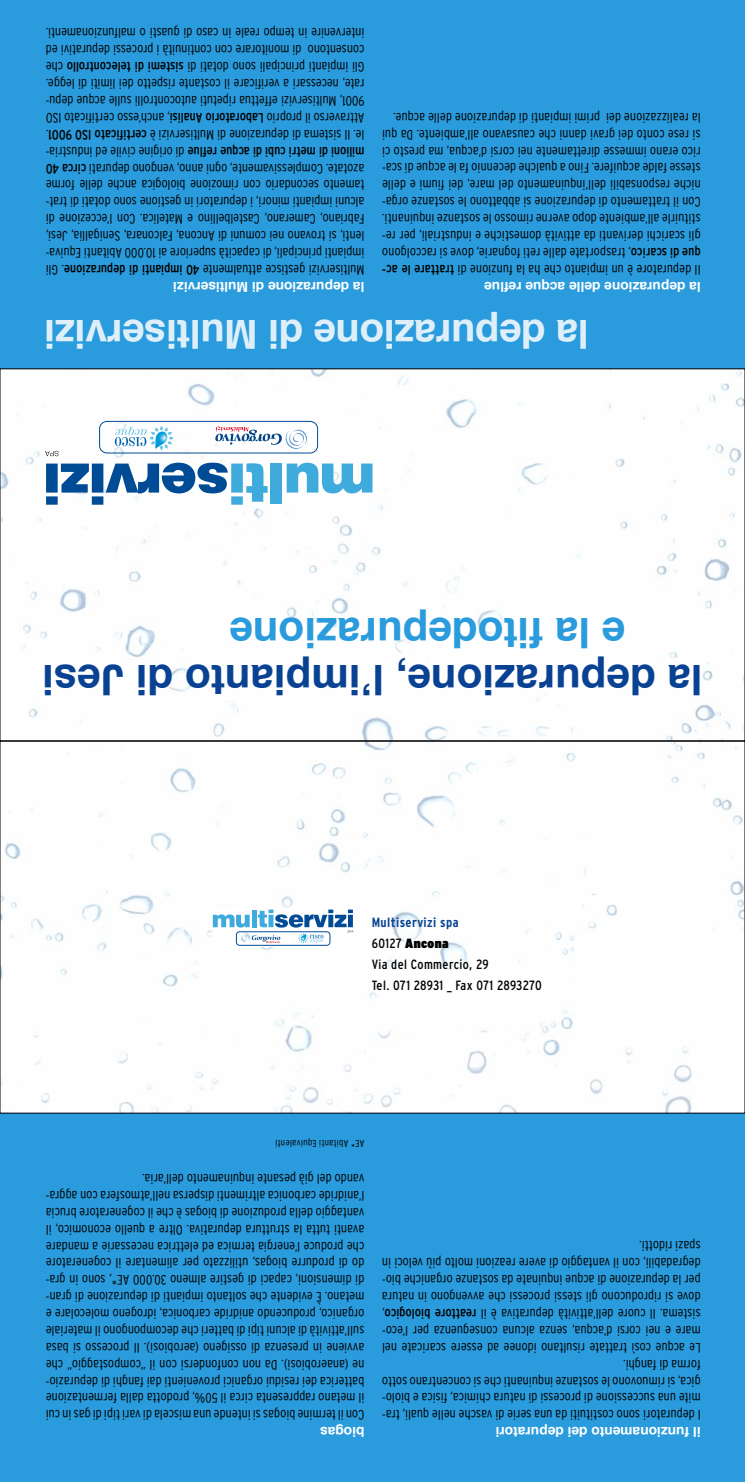
<style>
.page{position:relative;width:745px;height:1482px;background:#fff}
.page>*{position:absolute;margin:0;border:0;box-sizing:border-box;transform-origin:0 0}
.t1{font:700 42.12px "Helvetica";color:#094292}
.t2{font:700 42.12px "Helvetica";color:#2a9bdc}
.t3{font:700 40px "Helvetica";letter-spacing:-.01em;color:#fff}
.t4{font:300 condensed 13.75px/16.9px "Interstate";color:#000;text-align:justify}
.t5{font:700 13.75px "Helvetica";color:#fff}
.t6{font:condensed 13.38px/20.8px "Interstate";letter-spacing:.015em;color:#000}
.t7{font:300 condensed 10px "Interstate";letter-spacing:.02em;color:#000}
.s1{font-weight:400}
.s2{font-weight:700;color:#094292}
.s3{font-weight:900}
</style>
<div class="page">
<img style="left:2px;top:371px;width:740px;height:740px">
<svg style="left:215px;top:426px;width:93px;height:24px"></svg>
<svg style="left:115px;top:425px;width:59px;height:25px"></svg>
<svg style="left:286px;top:462px;width:86px;height:31px"></svg>
<div style="left:270px;top:463px;width:12px;height:40px;background:#3faadc"></div>
<svg style="left:46px;top:462px;width:221px;height:42px"></svg>
<div style="left:99px;top:421px;width:219px;height:32px;border:1px solid #004b95;border-radius:7px"></div>
<svg style="left:45px;top:451px;width:14px;height:5px"></svg>
<div style="left:213px;top:907px;width:140px;height:39px;background:#fff"></div>
<div style="left:236px;top:931px;width:94px;height:14px;border:1px solid #004b95;border-radius:3px"></div>
<svg style="left:213px;top:909px;width:140px;height:34px"></svg>
<div style="left:0;top:0;width:744px;height:369px;background:#2a9bdc"></div>
<div style="left:0;top:1113px;width:744px;height:368px;background:#2a9bdc"></div>
<p class="t4" style="left:364px;top:278px;width:320px;rotate:-180deg">Multiservizi gestisce attualmente <span class="s1">40 impianti di depurazione</span>. Gli impianti principali, di capacità superiore ai 10.000 Abitanti Equiva&shy;lenti, si trovano nei comuni di Ancona, Falconara, Senigallia, Jesi, Fabriano, Camerano, Castelbellino e Matelica. Con l’eccezione di alcuni impianti minori, i depuratori in gestione sono dotati di trat&shy;tamento secondario con rimozione biologica anche delle forme azotate. Complessivamente, ogni anno, vengono depurati <span class="s1">circa 40 milioni di metri cubi di acque reflue</span> di origine civile ed industria&shy;le. Il sistema di depurazione di Multiservizi è <span class="s1">certificato ISO 9001</span>.<br>Attraverso il proprio <span class="s1">Laboratorio Analisi</span>, anch’esso certificato ISO 9001, Multiservizi effettua ripetuti autocontrolli sulle acque depu&shy;rate, necessari a verificare il costante rispetto dei limiti di legge.<br>Gli impianti principali sono dotati di <span class="s1">sistemi di telecontrollo</span> che consentono di monitorare con continuità i processi depurativi ed intervenire in tempo reale in caso di guasti o malfunzionamenti.</p>
<p class="t5" style="left:364px;top:297px;width:193px;rotate:-180deg">la depurazione di Multiservizi</p>
<p class="t4" style="left:700px;top:278px;width:320px;rotate:-180deg">Il depuratore è un impianto che ha la funzione di <span class="s1">trattare le ac&shy;que di scarico</span>, trasportate dalle reti fognarie, dove si raccolgono gli scarichi derivanti da attività domestiche e industriali, per re&shy;stituirle all’ambiente dopo averne rimosso le sostanze inquinanti.<br>Con il trattamento di depurazione si abbattono le sostanze orga&shy;niche responsabili dell’inquinamento del mare, dei fiumi e delle stesse falde acquifere. Fino a qualche decennio fa le acque di sca&shy;rico erano immesse direttamente nei corsi d’acqua, ma presto ci si rese conto dei gravi danni che causavano all’ambiente. Da qui la realizzazione dei primi impianti di depurazione delle acque.</p>
<p class="t5" style="left:700px;top:297px;width:218px;rotate:-180deg">la depurazione delle acque reflue</p>
<h2 class="t3" style="left:588px;top:366px;width:546px;rotate:-180deg">la depurazione di Multiservizi</h2>
<h1 class="t2" style="left:624px;top:666px;width:397px;rotate:-180deg">e la fitodepurazione</h1>
<h1 class="t1" style="left:702px;top:714px;width:661px;rotate:-180deg">la depurazione, l’impianto di Jesi</h1>
<p class="t6" style="left:371px;top:911px;width:171px"><span class="s2">Multiservizi spa<br></span>60127 <span class="s3">Ancona<br></span>Via del Commercio, 29<br>Tel. 071 28931 _ Fax 071 2893270</p>
<p class="t7" style="left:364px;top:1149px;width:91px;rotate:-180deg">AE* Abitanti Equivalenti</p>
<p class="t4" style="left:364px;top:1423px;width:320px;rotate:-180deg">Con il termine biogas si intende una miscela di vari tipi di gas in cui il metano rappresenta circa il 50%, prodotta dalla fermentazione batterica dei residui organici provenienti dai fanghi di depurazio&shy;ne (anaerobiosi). Da non confondersi con il “compostaggio” che avviene in presenza di ossigeno (aerobiosi). Il processo si basa sull’attività di alcuni tipi di batteri che decompongono il materiale organico, producendo anidride carbonica, idrogeno molecolare e metano. È evidente che soltanto impianti di depurazione di gran&shy;di dimensioni, capaci di gestire almeno 30.000 AE*, sono in gra&shy;do di produrre biogas, utilizzato per alimentare il cogeneratore che produce l’energia termica ed elettrica necessarie a mandare avanti tutta la struttura depurativa. Oltre a quello economico, il vantaggio della produzione di biogas è che il cogeneratore brucia l’anidride carbonica altrimenti dispersa nell’atmosfera con aggra&shy;vando del già pesante inquinamento dell’aria.</p>
<p class="t5" style="left:364px;top:1442px;width:46px;rotate:-180deg">biogas</p>
<p class="t4" style="left:700px;top:1423px;width:320px;text-align:left;rotate:-180deg">I depuratori sono costituiti da una serie di vasche nelle quali, tra&shy;mite una successione di processi di natura chimica, fisica e biolo&shy;gica, si rimuovono le sostanze inquinanti che si concentrano sotto forma di fanghi.<br>Le acque così trattate risultano idonee ad essere scaricate nel mare e nei corsi d’acqua, senza alcuna conseguenza per l’eco&shy;sistema. Il cuore dell’attività depurativa è il <span class="s1">reattore biologico</span>, dove si riproducono gli stessi processi che avvengono in natura per la depurazione di acque inquinate da sostanze organiche bio&shy;degradabili, con il vantaggio di avere reazioni molto più veloci in spazi ridotti.</p>
<p class="t5" style="left:700px;top:1442px;width:206px;rotate:-180deg">il funzionamento dei depuratori</p>
</div>
